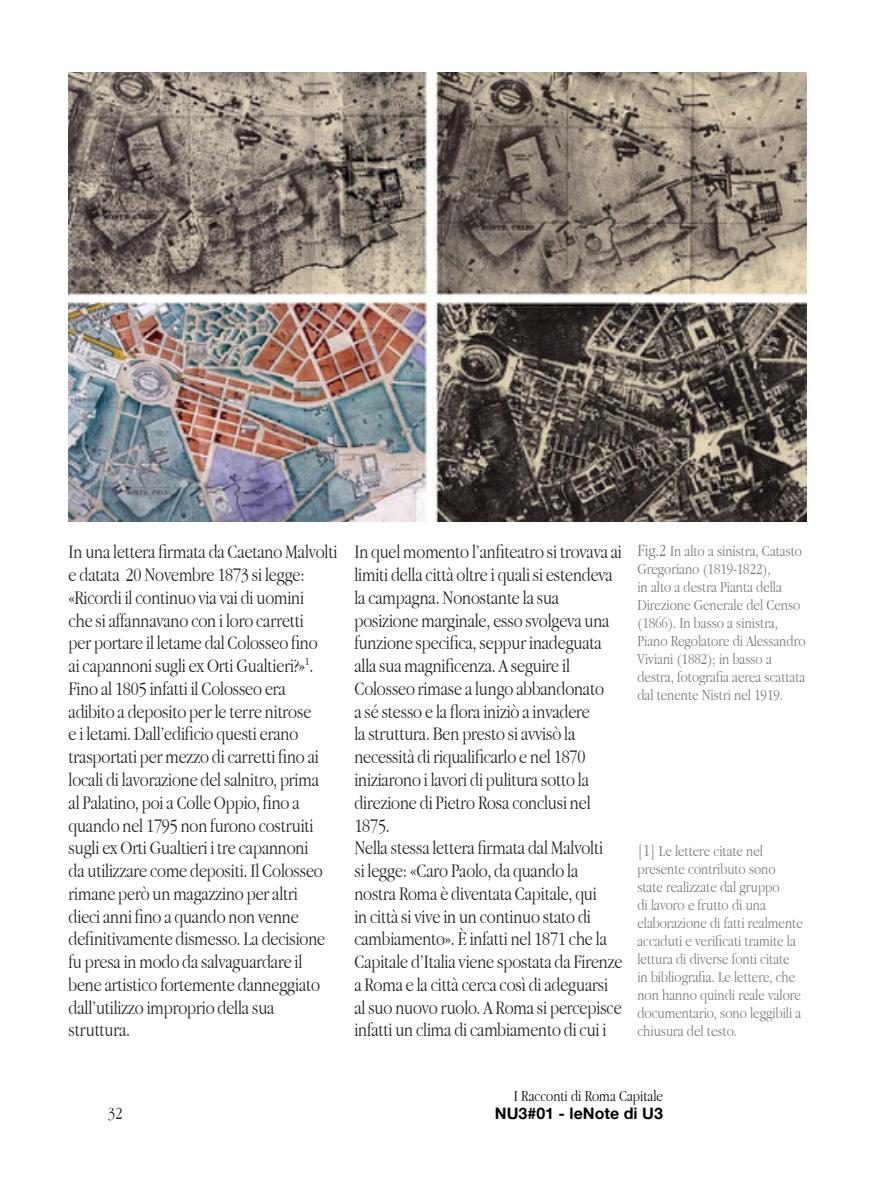
<style>
.page{position:relative;width:879px;height:1191px;background:#fff}
.page>*{position:absolute;margin:0;border:0;box-sizing:border-box;transform-origin:0 0}
.t1{font:300 20px/22.8px "Apple Garamond";letter-spacing:-.01em;color:#231f20}
.t2{font:300 18px "Apple Garamond";color:#231f20}
.t3{font:300 16px/18px "Apple Garamond";color:#76787b}
.t4{font:300 16px "Apple Garamond";color:#040503}
.t5{font:16px "Alte Haas Grotesk Bold";color:#040503}
.s1{font-size:18px}
</style>
<div class="page">
<img style="left:69px;top:72px;width:738px;height:449px">
<p class="t1" style="left:69px;top:540px;width:270px">In una lettera firmata da Caetano Malvolti e datata 20 Novembre 1873 si legge: «Ricordi il continuo via vai di uomini<br>che si affannavano con i loro carretti<br>per portare il letame dal Colosseo fino<br>ai capannoni sugli ex Orti Gualtieri?»<sup>1</sup>.<br>Fino al 1805 infatti il Colosseo era<br>adibito a deposito per le terre nitrose<br>e i letami. Dall’edificio questi erano trasportati per mezzo di carretti fino ai locali di lavorazione del salnitro, prima<br>al Palatino, poi a Colle Oppio, fino a quando nel 1795 non furono costruiti sugli ex Orti Gualtieri i tre capannoni<br>da utilizzare come depositi. Il Colosseo rimane però un magazzino per altri<br>dieci anni fino a quando non venne definitivamente dismesso. La decisione fu presa in modo da salvaguardare il bene artistico fortemente danneggiato dall’utilizzo improprio della sua struttura.</p>
<p class="t1" style="left:354px;top:540px;width:270px">In quel momento l’anfiteatro si trovava ai limiti della città oltre i quali si estendeva la campagna. Nonostante la sua posizione marginale, esso svolgeva una funzione specifica, seppur inadeguata alla sua magnificenza. A seguire il Colosseo rimase a lungo abbandonato<br>a sé stesso e la flora iniziò a invadere<br>la struttura. Ben presto si avvisò la necessità di riqualificarlo e nel 1870 iniziarono i lavori di pulitura sotto la direzione di Pietro Rosa conclusi nel 1875.<br>Nella stessa lettera firmata dal Malvolti<br>si legge: «Caro Paolo, da quando la nostra Roma è diventata Capitale, qui<br>in città si vive in un continuo stato di cambiamento». È infatti nel 1871 che la Capitale d’Italia viene spostata da Firenze a Roma e la città cerca così di adeguarsi al suo nuovo ruolo. A Roma si percepisce infatti un clima di cambiamento di cui i</p>
<p class="t3" style="left:637px;top:542px;width:170px"><span class="s1">Fig.2</span> In alto a sinistra, Catasto<br>Gregoriano (1819-1822),<br>in alto a destra Pianta della<br>Direzione Generale del Censo (1866). In basso a sinistra,<br>Piano Regolatore di Alessandro<br>Viviani (1882); in basso a destra, fotografia aerea scattata dal tenente Nistri nel 1919.</p>
<p class="t3" style="left:637px;top:842px;width:167px"><span class="s1">[1]</span> Le lettere citate nel presente contributo sono state realizzate dal gruppo<br>di lavoro e frutto di una elaborazione di fatti realmente accaduti e verificati tramite la lettura di diverse fonti citate in bibliografia. Le lettere, che non hanno quindi reale valore documentario, sono leggibili a chiusura del testo.</p>
<p class="t2" style="left:108px;top:1102px;width:16px">32</p>
<p class="t4" style="left:514px;top:1086px;width:151px">I Racconti di Roma Capitale</p>
<p class="t5" style="left:495px;top:1103px;width:170px">NU3#01 - leNote di U3</p>
</div>
